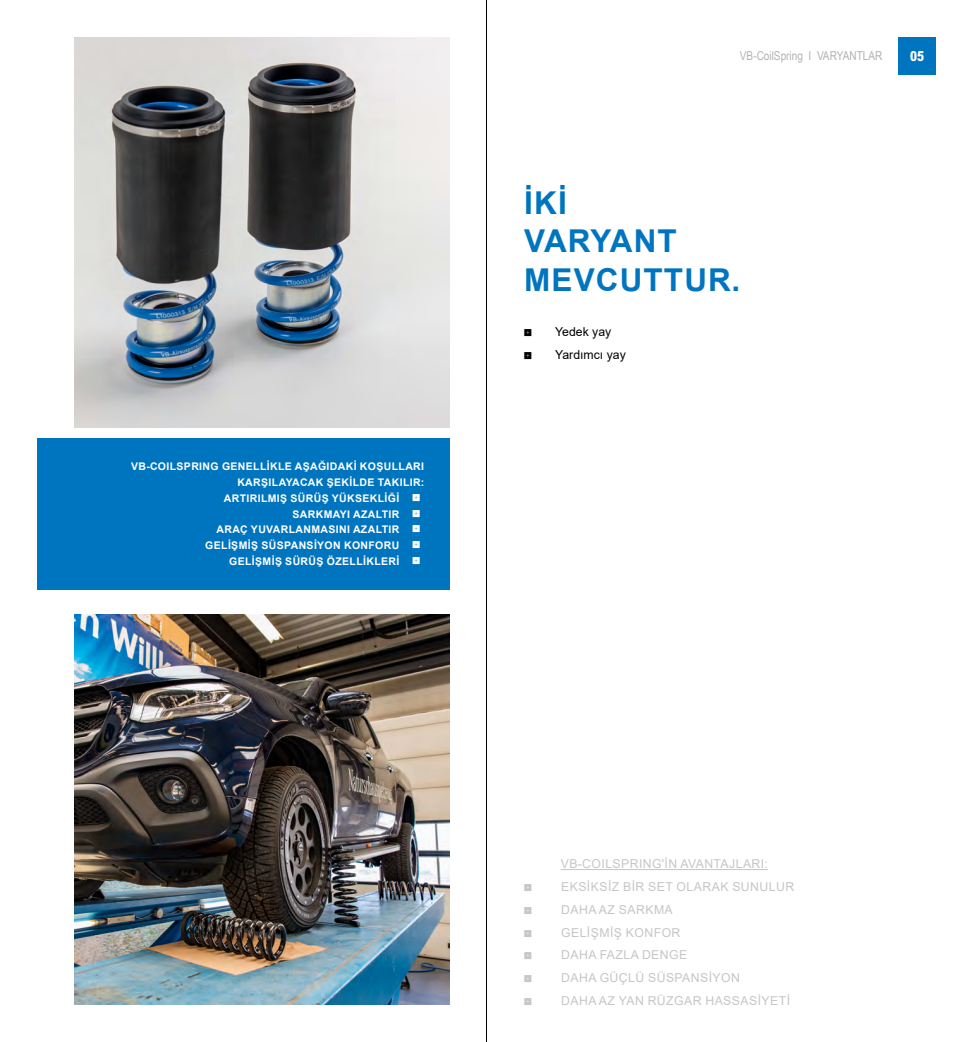
<style>
.page{position:relative;width:973px;height:1042px;background:#fff}
.page>*{position:absolute;margin:0;border:0;box-sizing:border-box;transform-origin:0 0}
.t1{font:700 31.5px/38.5px "Arial";letter-spacing:.035em;color:#0075bf}
.t2{font:800 condensed 14px "Arial MT Std";color:#fff}
.t3{font:12.25px/22.8px "Arial";letter-spacing:.035em;color:#c6c6c6}
.t4{font:12.25px "Arial Narrow";color:#b3b2b2}
.t5{font:12.25px/22.8px "Arial";color:#000}
.t6{font:700 10.5px "Arial";letter-spacing:.035em;color:#fff}
</style>
<div class="page">
<img style="left:74px;top:37px;width:375px;height:390px">
<img style="left:74px;top:614px;width:375px;height:391px">
<div style="left:898px;top:37px;width:37px;height:37px;background:#0075bf"></div>
<hr style="left:561px;top:869px;width:206px;height:1px;background:#c6c6c6">
<div style="left:37px;top:438px;width:412px;height:151px;background:#0075bf"></div>
<hr style="left:486px;top:0;width:1px;height:1042px;background:#000">
<p class="t6" style="left:131px;top:459px;width:294px">VB-COILSPRING GENELLİKLE AŞAĞIDAKİ KOŞULLARI</p>
<p class="t6" style="left:237px;top:475px;width:188px">KARŞILAYACAK ŞEKİLDE TAKILIR:</p>
<p class="t6" style="left:224px;top:491px;width:177px">ARTIRILMIŞ SÜRÜŞ YÜKSEKLİĞİ</p>
<p class="t6" style="left:292px;top:506px;width:108px">SARKMAYI AZALTIR</p>
<p class="t6" style="left:216px;top:522px;width:184px">ARAÇ YUVARLANMASINI AZALTIR</p>
<p class="t6" style="left:205px;top:538px;width:195px">GELİŞMİŞ SÜSPANSİYON KONFORU</p>
<p class="t6" style="left:229px;top:554px;width:172px">GELİŞMİŞ SÜRÜŞ ÖZELLİKLERİ</p>
<p class="t4" style="left:739px;top:47px;width:144px">VB-CoilSpring I VARYANTLAR</p>
<h2 class="t2" style="left:909px;top:47px;width:15px">05</h2>
<h1 class="t1" style="left:524px;top:184px;width:217px">İKİ<br>VARYANT<br>MEVCUTTUR.</h1>
<p class="t5" style="left:555px;top:320px;width:72px">Yedek yay<br>Yardımcı yay</p>
<p class="t3" style="left:561px;top:852px;width:235px">VB-COILSPRING'İN AVANTAJLARI:<br>EKSİKSİZ BİR SET OLARAK SUNULUR<br>DAHA AZ SARKMA<br>GELİŞMİŞ KONFOR<br>DAHA FAZLA DENGE<br>DAHA GÜÇLÜ SÜSPANSİYON<br>DAHA AZ YAN RÜZGAR HASSASİYETİ</p>
</div>
